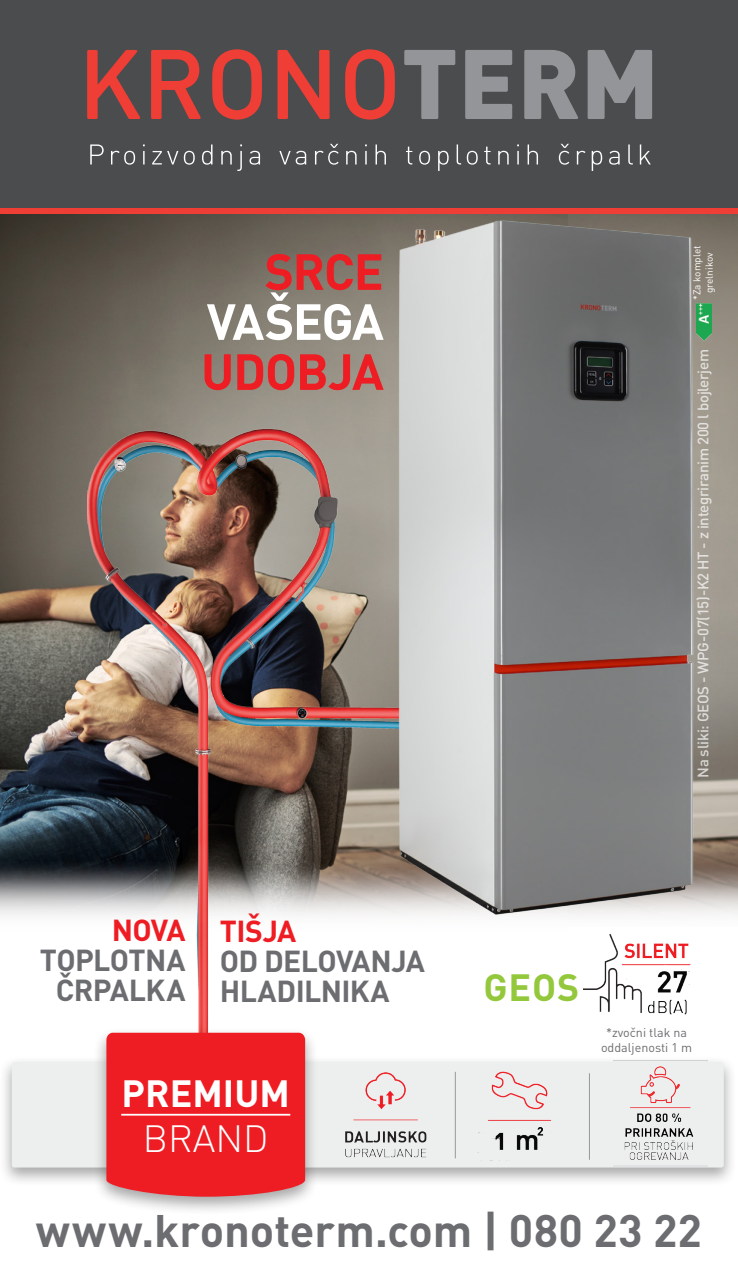
<style>
.page{position:relative;width:738px;height:1276px;background:#fff}
.page>*{position:absolute;margin:0;border:0;box-sizing:border-box;transform-origin:0 0}
.t1{font:700 50px "DIN Pro";letter-spacing:-.025em;color:#ee1d23}
.t2{font:700 50px "DIN Pro";letter-spacing:-.03em;color:#fff}
.t3{font:700 45px "DIN Pro";color:#6c6d70}
.t4{font:700 37.5px/45px "DIN Pro";color:#fff;text-align:center}
.t5{font:700 37.5px "DIN Pro";color:#94c83c}
.t6{font:700 30px "DIN Pro";letter-spacing:-.02em;color:#6c6d70}
.t7{font:700 30px "DIN Pro";letter-spacing:-.02em;color:#ee1d23}
.t8{font:500 15px "DIN Pro";letter-spacing:-.02em;color:#fff}
.t9{font:12.5px/15px "DIN Pro";color:#6c6d70;text-align:center}
.t10{font:10px "DIN Pro";color:#fff}
.s1{font-weight:300}
</style>
<div class="page">
<img style="left:702px;top:214px;width:35px;height:612px">
<img style="left:0;top:214px;width:351px;height:612px">
<img style="left:0;top:826px;width:737px;height:89px">
<img style="left:702px;top:303px;width:8px;height:37px">
<img style="left:88px;top:424px;width:263px;height:602px">
<img style="left:351px;top:214px;width:351px;height:702px">
<img style="left:583px;top:934px;width:108px;height:81px">
<div style="left:0;top:1055px;width:736px;height:132px;background:#231f20;opacity:.4"></div>
<div style="left:12px;top:1062px;width:711px;height:105px;background:#edefef;border-radius:3px"></div>
<div style="left:93px;top:1026px;width:224px;height:190px;background:#231f20;opacity:.4"></div>
<div style="left:106px;top:1032px;width:199px;height:164px;background:#ee1d23"></div>
<hr style="left:121px;top:1113px;width:169px;height:2px;background:#fff">
<img style="left:612px;top:1060px;width:95px;height:106px">
<img style="left:478px;top:1071px;width:73px;height:90px">
<img style="left:336px;top:1072px;width:95px;height:98px">
<hr style="left:454px;top:1071px;width:1px;height:87px;background:#979796">
<hr style="left:588px;top:1073px;width:1px;height:86px;background:#979796">
<div style="left:0;top:0;width:737px;height:214px;background:#4b4c4d"></div>
<div style="left:0;top:208px;width:737px;height:6px;background:#ee3e35"></div>
<svg style="left:87px;top:50px;width:53px;height:69px"></svg>
<svg style="left:151px;top:50px;width:50px;height:69px"></svg>
<svg style="left:212px;top:49px;width:50px;height:71px"></svg>
<svg style="left:277px;top:50px;width:52px;height:69px"></svg>
<svg style="left:345px;top:49px;width:50px;height:71px"></svg>
<svg style="left:404px;top:50px;width:51px;height:69px"></svg>
<svg style="left:465px;top:50px;width:47px;height:69px"></svg>
<svg style="left:524px;top:50px;width:54px;height:69px"></svg>
<svg style="left:587px;top:50px;width:64px;height:69px"></svg>
<svg style="left:90px;top:144px;width:14px;height:20px"></svg>
<svg style="left:111px;top:151px;width:24px;height:14px"></svg>
<svg style="left:143px;top:144px;width:2px;height:20px"></svg>
<svg style="left:152px;top:151px;width:26px;height:13px"></svg>
<svg style="left:184px;top:151px;width:10px;height:14px"></svg>
<svg style="left:202px;top:144px;width:10px;height:21px"></svg>
<svg style="left:221px;top:151px;width:10px;height:13px"></svg>
<svg style="left:237px;top:144px;width:5px;height:27px"></svg>
<svg style="left:249px;top:151px;width:11px;height:14px"></svg>
<svg style="left:279px;top:151px;width:27px;height:14px"></svg>
<svg style="left:315px;top:144px;width:23px;height:21px"></svg>
<svg style="left:346px;top:151px;width:10px;height:13px"></svg>
<svg style="left:365px;top:144px;width:1px;height:20px"></svg>
<svg style="left:375px;top:144px;width:10px;height:20px"></svg>
<svg style="left:406px;top:147px;width:6px;height:17px"></svg>
<svg style="left:419px;top:151px;width:11px;height:14px"></svg>
<svg style="left:438px;top:151px;width:10px;height:20px"></svg>
<svg style="left:456px;top:144px;width:21px;height:21px"></svg>
<svg style="left:484px;top:147px;width:6px;height:17px"></svg>
<svg style="left:498px;top:151px;width:10px;height:13px"></svg>
<svg style="left:517px;top:144px;width:1px;height:20px"></svg>
<svg style="left:527px;top:144px;width:10px;height:20px"></svg>
<svg style="left:558px;top:144px;width:10px;height:21px"></svg>
<svg style="left:576px;top:151px;width:9px;height:13px"></svg>
<svg style="left:591px;top:151px;width:10px;height:20px"></svg>
<svg style="left:609px;top:151px;width:10px;height:14px"></svg>
<svg style="left:628px;top:144px;width:4px;height:20px"></svg>
<svg style="left:639px;top:144px;width:11px;height:20px"></svg>
<p class="t10" style="left:689px;top:300px;width:56px;rotate:-90deg">*Za komplet</p>
<p class="t10" style="left:702px;top:293px;width:42px;rotate:-90deg">grelnikov</p>
<p class="t1" style="left:264px;top:238px;width:121px">SRCE</p>
<p class="t2" style="left:206px;top:288px;width:178px">VAŠEGA</p>
<p class="t1" style="left:201px;top:338px;width:184px">UDOBJA</p>
<p class="t8" style="left:692px;top:778px;width:430px;rotate:-90deg">Na sliki: GEOS - WPG-07(15)-K2 HT - z integriranim 200 l bojlerjem</p>
<p class="t7" style="left:112px;top:909px;width:75px">NOVA</p>
<p class="t6" style="left:40px;top:939px;width:147px">TOPLOTNA</p>
<p class="t6" style="left:56px;top:969px;width:131px">ČRPALKA</p>
<p class="t7" style="left:220px;top:910px;width:78px">TIŠJA</p>
<p class="t6" style="left:220px;top:940px;width:206px">OD DELOVANJA</p>
<p class="t6" style="left:220px;top:970px;width:171px">HLADILNIKA</p>
<p class="t5" style="left:483px;top:962px;width:97px">GEOS</p>
<p class="t9" style="left:600px;top:1025px;width:93px">*zvočni tlak na oddaljenosti 1 m</p>
<p class="t4" style="left:121px;top:1069px;width:170px">PREMIUM<br><span class="s1">BRAND</span></p>
<p class="t3" style="left:36px;top:1199px;width:667px">www.kronoterm.com | 080 23 22</p>
</div>
